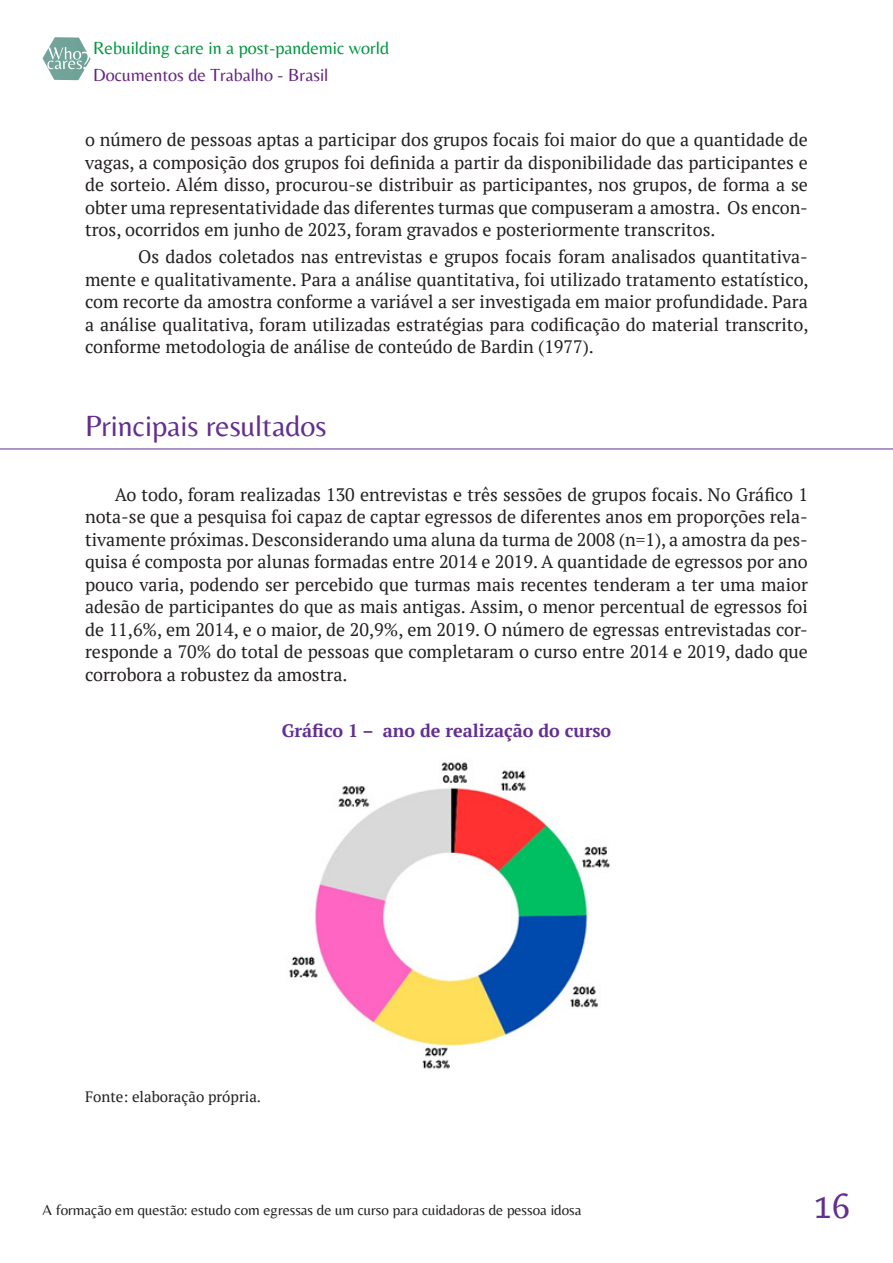
<style>
.page{position:relative;width:893px;height:1263px;background:#fff}
.page>*{position:absolute;margin:0;border:0;box-sizing:border-box;transform-origin:0 0}
.t1{font:36px "Belleza";color:#632f90}
.t2{font:30px "Belleza";color:#632f90}
.space{font:18px/22.5px "PT Serif";color:#231f20;text-align:justify}
.t3{font:18px "Belleza";color:#009740}
.titquadro{font:700 18px "PT Serif";color:#632f90}
.t4{font:18px "Belleza";color:#642682}
.t5{font:15px "Belleza";color:#231f20}
.fonte{font:15px "PT Serif";color:#231f20}
</style>
<div class="page">
<svg style="left:43px;top:37px;width:48px;height:43px"></svg>
<hr style="left:0;top:449px;width:893px;height:1px;background:#632f90">
<img style="left:289px;top:762px;width:322px;height:307px">
<p class="t3" style="left:93px;top:33px;width:297px">Rebuilding care in a post-pandemic world</p>
<p class="t4" style="left:93px;top:59px;width:237px">Documentos de Trabalho - Brasil</p>
<p class="space" style="left:85px;top:128px;width:724px">o número de pessoas aptas a participar dos grupos focais foi maior do que a quantidade de vagas, a composição dos grupos foi definida a partir da disponibilidade das participantes e de sorteio. Além disso, procurou-se distribuir as participantes, nos grupos, de forma a se obter uma representatividade das diferentes turmas que compuseram a amostra. Os encon&shy;tros, ocorridos em junho de 2023, foram gravados e posteriormente transcritos.</p>
<p class="space" style="left:85px;top:245px;width:725px;text-indent:53px">Os dados coletados nas entrevistas e grupos focais foram analisados quantitativa&shy;mente e qualitativamente. Para a análise quantitativa, foi utilizado tratamento estatístico, com recorte da amostra conforme a variável a ser investigada em maior profundidade. Para a análise qualitativa, foram utilizadas estratégias para codificação do material transcrito, conforme metodologia de análise de conteúdo de Bardin (1977).</p>
<p class="t2" style="left:85px;top:401px;width:243px">Principais resultados</p>
<p class="space" style="left:85px;top:483px;width:724px;text-indent:30px">Ao todo, foram realizadas 130 entrevistas e três sessões de grupos focais. No Gráfico 1 nota-se que a pesquisa foi capaz de captar egressos de diferentes anos em proporções rela&shy;tivamente próximas. Desconsiderando uma aluna da turma de 2008 (n=1), a amostra da pes&shy;quisa é composta por alunas formadas entre 2014 e 2019. A quantidade de egressos por ano pouco varia, podendo ser percebido que turmas mais recentes tenderam a ter uma maior adesão de participantes do que as mais antigas. Assim, o menor percentual de egressos foi de 11,6%, em 2014, e o maior, de 20,9%, em 2019. O número de egressas entrevistadas cor&shy;responde a 70% do total de pessoas que completaram o curso entre 2014 e 2019, dado que corrobora a robustez da amostra.</p>
<p class="titquadro" style="left:282px;top:719px;width:331px">Gráfico 1 – ano de realização do curso</p>
<p class="fonte" style="left:85px;top:1087px;width:178px">Fonte: elaboração própria.</p>
<p class="t5" style="left:43px;top:1198px;width:540px">A formação em questão: estudo com egressas de um curso para cuidadoras de pessoa idosa</p>
<h1 class="t1" style="left:814px;top:1176px;width:37px">16</h1>
</div>
